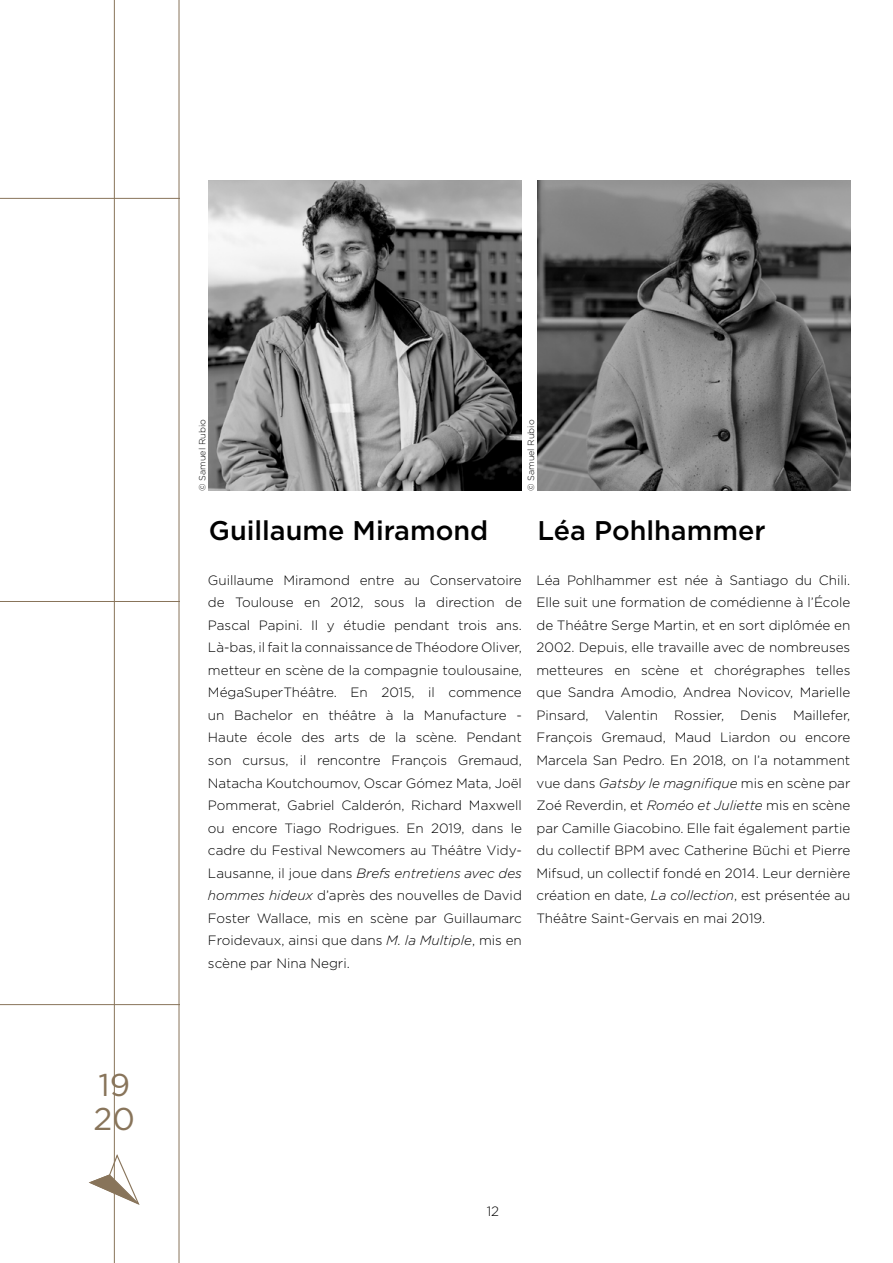
<style>
.page{position:relative;width:893px;height:1263px;background:#fff}
.page>*{position:absolute;margin:0;border:0;box-sizing:border-box;transform-origin:0 0}
.t1{font:31.5px/33.6px "Gotham";color:#88745a}
.t2{font:500 27px "Gotham";color:#000}
.t3{font:300 13.5px/22.5px "Gotham";color:#000;text-align:justify}
.t4{font:300 9px "Gotham";color:#000}
.s1{font-style:italic}
</style>
<div class="page">
<hr style="left:114px;top:0;width:1px;height:1263px;background:#88745a">
<hr style="left:0;top:198px;width:179px;height:1px;background:#88745a">
<hr style="left:0;top:601px;width:179px;height:1px;background:#88745a">
<hr style="left:0;top:1004px;width:179px;height:1px;background:#88745a">
<svg style="left:89px;top:1154px;width:51px;height:52px"></svg>
<hr style="left:179px;top:0;width:1px;height:1263px;background:#88745a">
<img style="left:209px;top:180px;width:313px;height:310px">
<img style="left:537px;top:181px;width:313px;height:309px">
<h1 class="t1" style="left:94px;top:1068px;width:43px">19<br>20</h1>
<p class="t4" style="left:197px;top:491px;width:73px;rotate:-90deg">© Samuel Rubio</p>
<p class="t4" style="left:525px;top:491px;width:73px;rotate:-90deg">© Samuel Rubio</p>
<h2 class="t2" style="left:209px;top:513px;width:281px">Guillaume Miramond</h2>
<p class="t3" style="left:208px;top:568px;width:315px">Guillaume Miramond entre au Conservatoire de Toulouse en 2012, sous la direction de Pascal Papini. Il y étudie pendant trois ans.<br>Là-bas, il fait la connaissance de Théodore Oliver, metteur en scène de la compagnie toulousaine, MégaSuperThéâtre. En 2015, il commence un Bachelor en théâtre à la Manufacture - Haute école des arts de la scène. Pendant son cursus, il rencontre François Gremaud, Natacha Koutchoumov, Oscar Gómez Mata, Joël Pommerat, Gabriel Calderón, Richard Maxwell ou encore Tiago Rodrigues. En 2019, dans le cadre du Festival Newcomers au Théâtre Vidy-Lausanne, il joue dans <span class="s1">Brefs entretiens avec des hommes hideux</span> d’après des nouvelles de David Foster Wallace, mis en scène par Guillaumarc Froidevaux, ainsi que dans <span class="s1">M. la Multiple</span>, mis en scène par Nina Negri.</p>
<h2 class="t2" style="left:537px;top:513px;width:230px">Léa Pohlhammer</h2>
<p class="t3" style="left:536px;top:568px;width:315px">Léa Pohlhammer est née à Santiago du Chili.<br>Elle suit une formation de comédienne à l’École de Théâtre Serge Martin, et en sort diplômée en 2002. Depuis, elle travaille avec de nombreuses metteures en scène et chorégraphes telles que Sandra Amodio, Andrea Novicov, Marielle Pinsard, Valentin Rossier, Denis Maillefer, François Gremaud, Maud Liardon ou encore Marcela San Pedro. En 2018, on l’a notamment vue dans <span class="s1">Gatsby le magnifique</span> mis en scène par Zoé Reverdin, et <span class="s1">Roméo et Juliette</span> mis en scène par Camille Giacobino. Elle fait également partie du collectif BPM avec Catherine Büchi et Pierre Mifsud, un collectif fondé en 2014. Leur dernière création en date, <span class="s1">La collection</span>, est présentée au Théâtre Saint-Gervais en mai 2019.</p>
<p class="t3" style="left:487px;top:1199px;width:14px">12</p>
</div>
